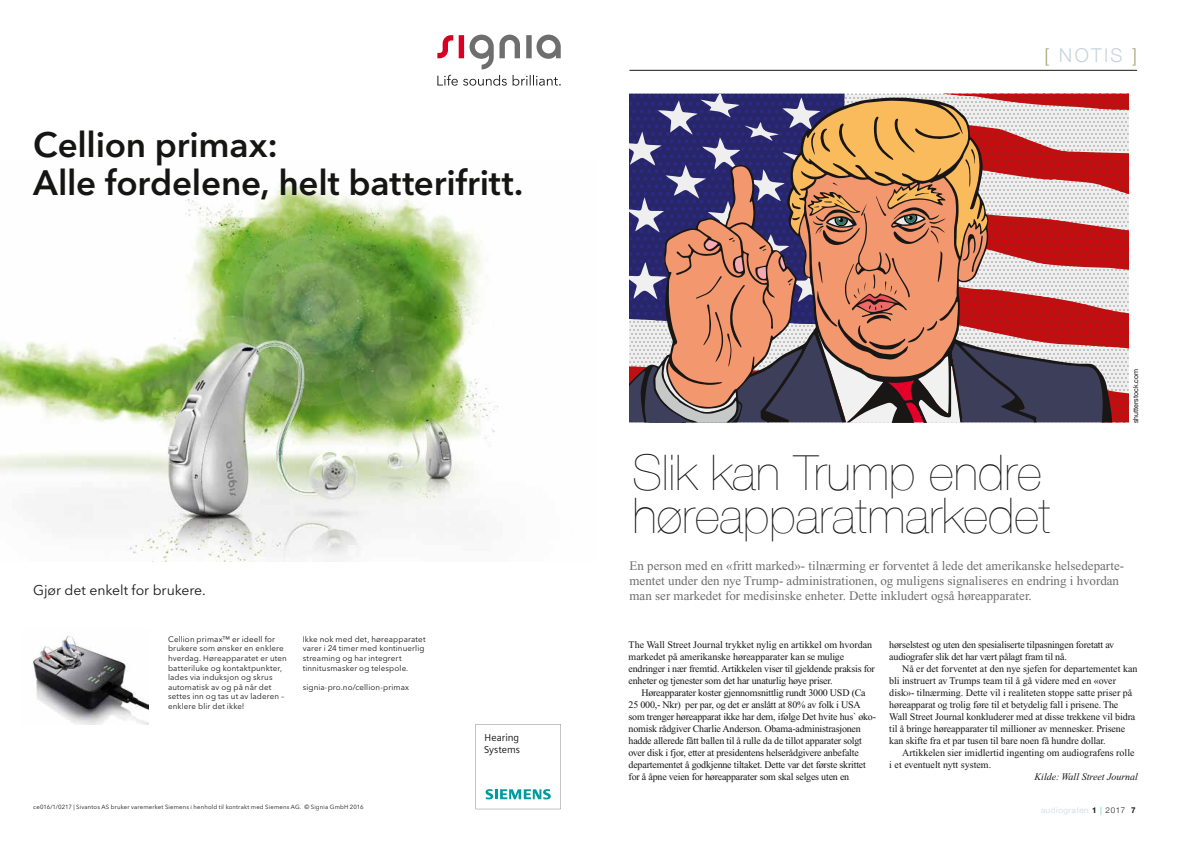
<style>
.page{position:relative;width:1191px;height:842px;background:#fff}
.page>*{position:absolute;margin:0;border:0;box-sizing:border-box;transform-origin:0 0}
.t1{font:200 49px/43px "Helvetica Neue";color:#181716}
.t2{font:600 35px/38.5px "Avenir Next W1 G";letter-spacing:-.005em;color:#151514}
.t3{font:300 19.1px "Helvetica Neue";letter-spacing:.12em;color:#c6d5de}
.t4{font:14px "Avenir Next W1 G";letter-spacing:-.005em;color:#181716}
.t5{font:13px/15px "Times New Roman";color:#6e6e6e}
.t6{font:10px/12px "Times New Roman";letter-spacing:-.02em;color:#181716}
.t7{font:10px/12px "Times New Roman";color:#181716}
.t8{font:italic 10px "Times New Roman";color:#181716}
.t9{font:10px/12px "Siemens Sans Global";color:#181716}
.t10{font:8px/9.6px "Avenir Next W1 G";letter-spacing:.015em;color:#181716}
.t11{font:300 8px "Helvetica Neue";letter-spacing:.085em;color:#c6d5de}
.t12{font:7px "Helvetica Neue";color:#181716}
.t13{font:6px "Avenir Next W1 G";letter-spacing:.025em;color:#181716}
.s1{color:#aaa47e}
.s2{font-weight:700;color:#181716}
.s3{color:#2abad4}
.s4{color:#181716}
</style>
<div class="page">
<hr style="left:629px;top:70px;width:508px;height:1px;background:#181716">
<svg style="left:475px;top:724px;width:86px;height:85px"></svg>
<svg style="left:437px;top:35px;width:124px;height:34px"></svg>
<svg style="left:437px;top:75px;width:124px;height:11px"></svg>
<img style="left:0;top:182px;width:499px;height:380px">
<img style="left:32px;top:635px;width:117px;height:90px">
<svg style="left:629px;top:94px;width:499px;height:329px;background:#a87570"></svg>
<h2 class="t2" style="left:33px;top:125px;width:491px">Cellion primax:<br>Alle fordelene, helt batterifritt.</h2>
<h3 class="t4" style="left:33px;top:582px;width:174px">Gjør det enkelt for brukere.</h3>
<p class="t10" style="left:168px;top:634px;width:120px">Cellion primax™ er ideell for brukere som ønsker en enklere hverdag. Høreapparatet er uten batteriluke og kontaktpunkter, lades via induksjon og skrus automatisk av og på når det settes inn og tas ut av laderen – enklere blir det ikke!</p>
<p class="t10" style="left:303px;top:634px;width:124px">Ikke nok med det, høreapparatet varer i 24 timer med kontinuerlig streaming og har integrert tinnitusmasker og telespole.</p>
<p class="t10" style="left:303px;top:682px;width:108px">signia-pro.no/cellion-primax</p>
<p class="t13" style="left:33px;top:803px;width:332px">ce016/1/0217 | Sivantos AS bruker varemerket Siemens i henhold til kontrakt med Siemens AG. © Signia GmbH 2016</p>
<p class="t9" style="left:484px;top:731px;width:37px">Hearing<br>Systems</p>
<h3 class="t3" style="left:1044px;top:43px;width:94px"><span class="s1">[</span> NOTIS <span class="s1">]</span></h3>
<p class="t12" style="left:1131px;top:423px;width:56px;rotate:-90deg">shutterstock.com</p>
<h1 class="t1" style="left:632px;top:451px;width:420px">Slik kan Trump endre høreapparatmarkedet</h1>
<p class="t5" style="left:629px;top:558px;width:496px">En person med en «fritt marked»- tilnærming er forventet å lede det amerikanske helsedeparte&shy;mentet under den nye Trump- administrationen, og muligens signaliseres en endring i hvordan man ser markedet for medisinske enheter. Dette inkludert også høreapparater.</p>
<p class="t6" style="left:628px;top:639px;width:248px">The Wall Street Journal trykket nylig en artikkel om hvordan markedet på amerikanske høreapparater kan se mulige endringer i nær fremtid. Artikkelen viser til gjeldende praksis for enheter og tjenester som det har unaturlig høye priser.</p>
<p class="t6" style="left:628px;top:687px;width:249px;text-indent:13px">Høreapparater koster gjennomsnittlig rundt 3000 USD (Ca 25 000,- Nkr) per par, og det er anslått at 80% av folk i USA som trenger høreapparat ikke har dem, ifølge Det hvite hus` øko&shy;nomisk rådgiver Charlie Anderson. Obama-administrasjonen hadde allerede fått ballen til å rulle da de tillot apparater solgt over disk i fjor, etter at presidentens helserådgivere anbefalte departementet å godkjenne tiltaket. Dette var det første skrittet for å åpne veien for høreapparater som skal selges uten en</p>
<p class="t6" style="left:889px;top:639px;width:226px">hørselstest og uten den spesialiserte tilpasningen foretatt av audiografer slik det har vært pålagt fram til nå.</p>
<p class="t6" style="left:889px;top:663px;width:250px;text-indent:13px">Nå er det forventet at den nye sjefen for departementet kan bli instruert av Trumps team til å gå videre med en «over disk»- tilnærming. Dette vil i realiteten stoppe satte priser på høreapparat og trolig føre til et betydelig fall i prisene. The Wall Street Journal konkluderer med at disse trekkene vil bidra til å bringe høreapparater til millioner av mennesker. Prisene kan skifte fra et par tusen til bare noen få hundre dollar.</p>
<p class="t7" style="left:889px;top:747px;width:247px;text-indent:13px">Artikkelen sier imidlertid ingenting om audiografens rolle i et eventuelt nytt system.</p>
<p class="t8" style="left:1034px;top:771px;width:105px">Kilde: Wall Street Journal</p>
<p class="t11" style="left:1041px;top:805px;width:96px">audiografen <span class="s2">1</span> <span class="s3">|</span> <span class="s4">2017</span> <span class="s2">7</span></p>
</div>
